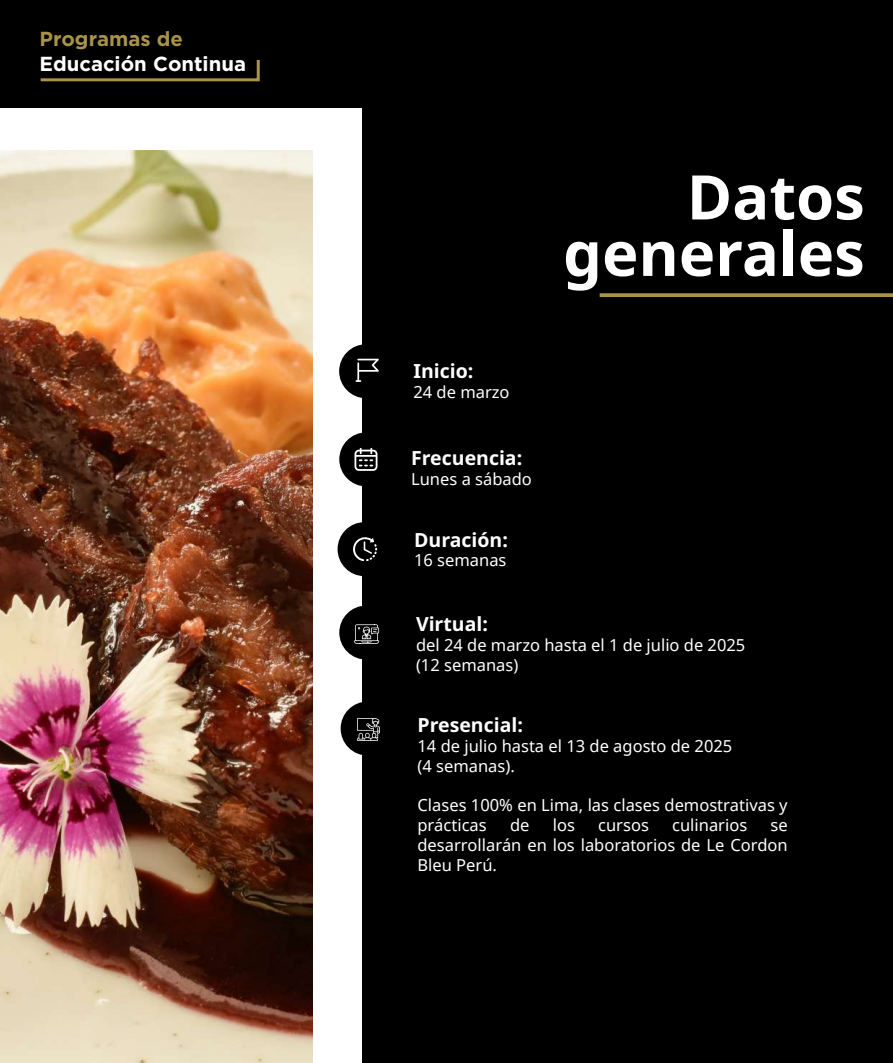
<style>
.page{position:relative;width:893px;height:1063px;background:#000}
.page>*{position:absolute;margin:0;border:0;box-sizing:border-box;transform-origin:0 0}
.t1{font:700 61.5px/56.4px "Noto Sans";color:#fff;text-align:right}
.t2{font:700 20.25px "Gotham";color:#fff}
.t3{font:700 20.25px "Gotham";color:#a99349}
.t4{font:700 19.5px "Noto Sans";color:#fff}
.t5{font:16.5px/19.8px "Noto Sans";color:#fff}
</style>
<div class="page">
<div style="left:1px;top:109px;width:361px;height:954px;background:#fff"></div>
<div style="left:339px;top:344px;width:54px;height:54px;background:#000;border-radius:50%"></div>
<div style="left:339px;top:432px;width:54px;height:54px;background:#000;border-radius:50%"></div>
<div style="left:338px;top:522px;width:54px;height:54px;background:#000;border-radius:50%"></div>
<svg style="left:355px;top:359px;width:24px;height:23px"></svg>
<svg style="left:354px;top:448px;width:23px;height:23px"></svg>
<svg style="left:353px;top:537px;width:24px;height:24px"></svg>
<div style="left:339px;top:606px;width:54px;height:54px;background:#000;border-radius:50%"></div>
<svg style="left:354px;top:624px;width:25px;height:20px"></svg>
<div style="left:341px;top:702px;width:54px;height:54px;background:#000;border-radius:50%"></div>
<svg style="left:357px;top:718px;width:23px;height:23px"></svg>
<svg style="left:40px;top:60px;width:220px;height:22px"></svg>
<svg style="left:600px;top:293px;width:293px;height:4px"></svg>
<img style="left:0;top:150px;width:313px;height:913px">
<p class="t3" style="left:39px;top:28px;width:145px">Programas de</p>
<p class="t2" style="left:39px;top:52px;width:208px">Educación Continua</p>
<p class="t4" style="left:413px;top:357px;width:61px">Inicio:</p>
<p class="t5" style="left:413px;top:382px;width:98px">24 de marzo</p>
<p class="t4" style="left:411px;top:444px;width:113px">Frecuencia:</p>
<p class="t5" style="left:411px;top:468px;width:122px">Lunes a sábado</p>
<p class="t4" style="left:414px;top:526px;width:95px">Duración:</p>
<p class="t5" style="left:414px;top:550px;width:94px">16 semanas</p>
<h1 class="t1" style="left:563px;top:170px;width:303px">Datos generales</h1>
<p class="t4" style="left:416px;top:610px;width:74px">Virtual:</p>
<p class="t5" style="left:416px;top:635px;width:331px">del 24 de marzo hasta el 1 de julio de 2025 (12 semanas)</p>
<p class="t4" style="left:417px;top:711px;width:107px">Presencial:</p>
<p class="t5" style="left:417px;top:735px;width:316px">14 de julio hasta el 13 de agosto de 2025 (4 semanas).</p>
<p class="t5" style="left:417px;top:795px;width:372px">Clases 100% en Lima, las clases demostrativas y prácticas</p>
<p class="t5" style="left:510px;top:815px;width:21px">de</p>
<p class="t5" style="left:553px;top:815px;width:24px">los</p>
<p class="t5" style="left:598px;top:815px;width:52px">cursos</p>
<p class="t5" style="left:672px;top:815px;width:77px">culinarios</p>
<p class="t5" style="left:417px;top:815px;width:372px;text-align:justify;text-indent:353px">se desarrollarán en los laboratorios de Le Cordon Bleu Perú.</p>
</div>
